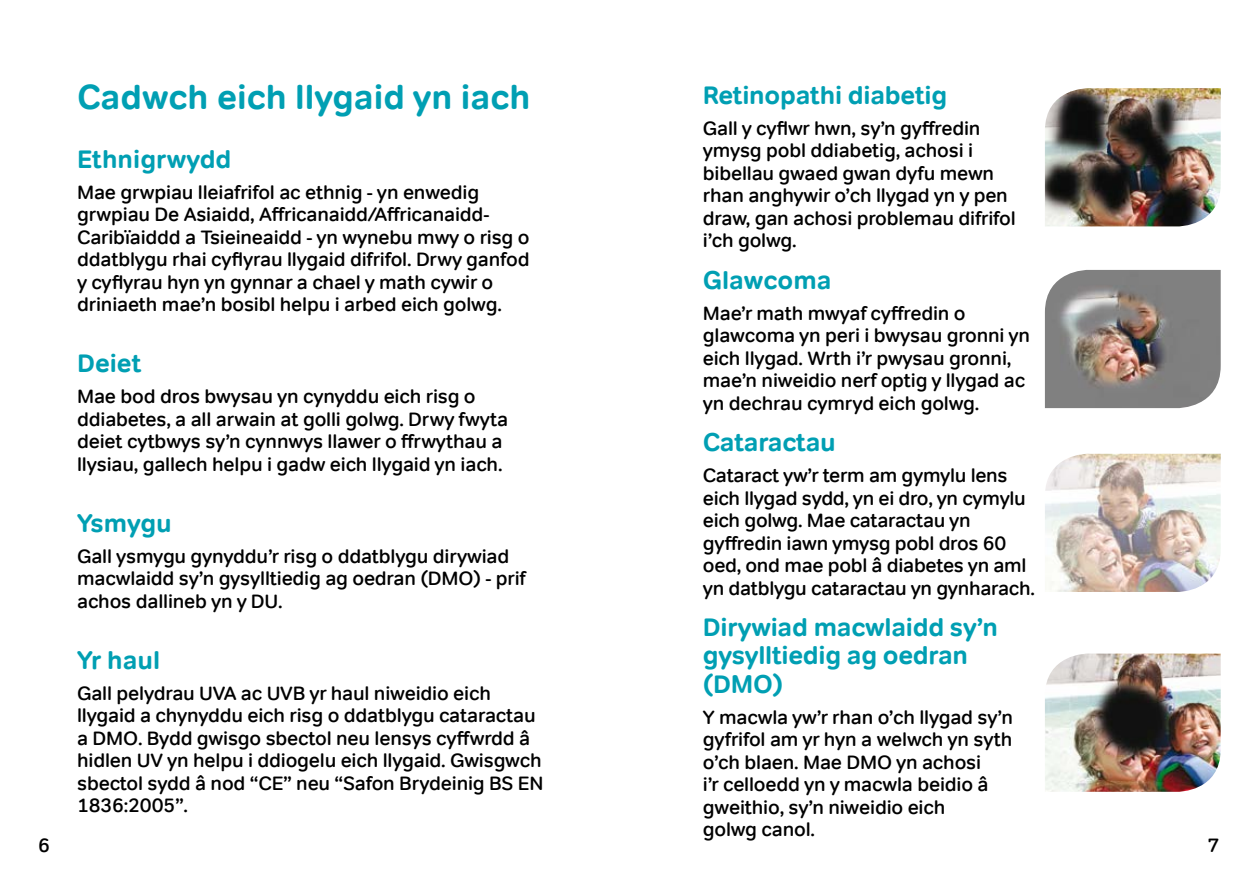
<style>
.page{position:relative;width:1259px;height:893px;background:#fff}
.page>*{position:absolute;margin:0;border:0;box-sizing:border-box;transform-origin:0 0}
.H2{font:700 34.5px "Tondo";color:#009fb3}
.t1{font:700 25.5px/28.5px "Tondo";letter-spacing:-.01em;color:#009fb3}
.body_medium_13{font:500 19.5px/22.5px "Tondo";letter-spacing:-.01em;color:#000}
</style>
<div class="page">
<img style="left:1045px;top:88px;width:175px;height:138px">
<img style="left:1045px;top:270px;width:175px;height:138px">
<img style="left:1045px;top:654px;width:175px;height:138px">
<img style="left:1045px;top:454px;width:175px;height:138px">
<p class="H2" style="left:77px;top:76px;width:455px">Cadwch eich llygaid yn iach</p>
<h3 class="t1" style="left:77px;top:145px;width:156px">Ethnigrwydd</h3>
<p class="body_medium_13" style="left:77px;top:181px;width:454px">Mae grwpiau lleiafrifol ac ethnig - yn enwedig grwpiau De Asiaidd, Affricanaidd/Affricanaidd-Caribïaiddd a Tsieineaidd - yn wynebu mwy o risg o ddatblygu rhai cyflyrau llygaid difrifol. Drwy ganfod y cyflyrau hyn yn gynnar a chael y math cywir o driniaeth mae’n bosibl helpu i arbed eich golwg.</p>
<h3 class="t1" style="left:77px;top:349px;width:66px">Deiet</h3>
<p class="body_medium_13" style="left:77px;top:385px;width:432px">Mae bod dros bwysau yn cynyddu eich risg o ddiabetes, a all arwain at golli golwg. Drwy fwyta deiet cytbwys sy’n cynnwys llawer o ffrwythau a llysiau, gallech helpu i gadw eich llygaid yn iach.</p>
<h3 class="t1" style="left:77px;top:509px;width:96px">Ysmygu</h3>
<p class="body_medium_13" style="left:77px;top:545px;width:450px">Gall ysmygu gynyddu’r risg o ddatblygu dirywiad macwlaidd sy’n gysylltiedig ag oedran (DMO) - prif achos dallineb yn y DU.</p>
<h3 class="t1" style="left:77px;top:646px;width:85px">Yr haul</h3>
<p class="body_medium_13" style="left:77px;top:682px;width:468px">Gall pelydrau UVA ac UVB yr haul niweidio eich llygaid a chynyddu eich risg o ddatblygu cataractau a DMO. Bydd gwisgo sbectol neu lensys cyffwrdd â hidlen UV yn helpu i ddiogelu eich llygaid. Gwisgwch sbectol sydd â nod “CE” neu “Safon Brydeinig BS EN 1836:2005”.</p>
<h3 class="t1" style="left:703px;top:81px;width:246px">Retinopathi diabetig</h3>
<p class="body_medium_13" style="left:703px;top:117px;width:314px">Gall y cyflwr hwn, sy’n gyffredin ymysg pobl ddiabetig, achosi i bibellau gwaed gwan dyfu mewn rhan anghywir o’ch llygad yn y pen draw, gan achosi problemau difrifol i’ch golwg.</p>
<h3 class="t1" style="left:703px;top:266px;width:130px">Glawcoma</h3>
<p class="body_medium_13" style="left:703px;top:302px;width:329px">Mae’r math mwyaf cyffredin o glawcoma yn peri i bwysau gronni yn eich llygad. Wrth i’r pwysau gronni, mae’n niweidio nerf optig y llygad ac yn dechrau cymryd eich golwg.</p>
<h3 class="t1" style="left:703px;top:428px;width:134px">Cataractau</h3>
<p class="body_medium_13" style="left:703px;top:464px;width:334px">Cataract yw’r term am gymylu lens eich llygad sydd, yn ei dro, yn cymylu eich golwg. Mae cataractau yn gyffredin iawn ymysg pobl dros 60 oed, ond mae pobl â diabetes yn aml yn datblygu cataractau yn gynharach.</p>
<h3 class="t1" style="left:703px;top:613px;width:297px">Dirywiad macwlaidd sy’n gysylltiedig ag oedran (DMO)</h3>
<p class="body_medium_13" style="left:703px;top:706px;width:312px">Y macwla yw’r rhan o’ch llygad sy’n gyfrifol am yr hyn a welwch yn syth o’ch blaen. Mae DMO yn achosi<br>i’r celloedd yn y macwla beidio â gweithio, sy’n niweidio eich<br>golwg canol.</p>
<p class="body_medium_13" style="left:38px;top:834px;width:13px">6</p>
<p class="body_medium_13" style="left:1207px;top:834px;width:13px">7</p>
</div>
